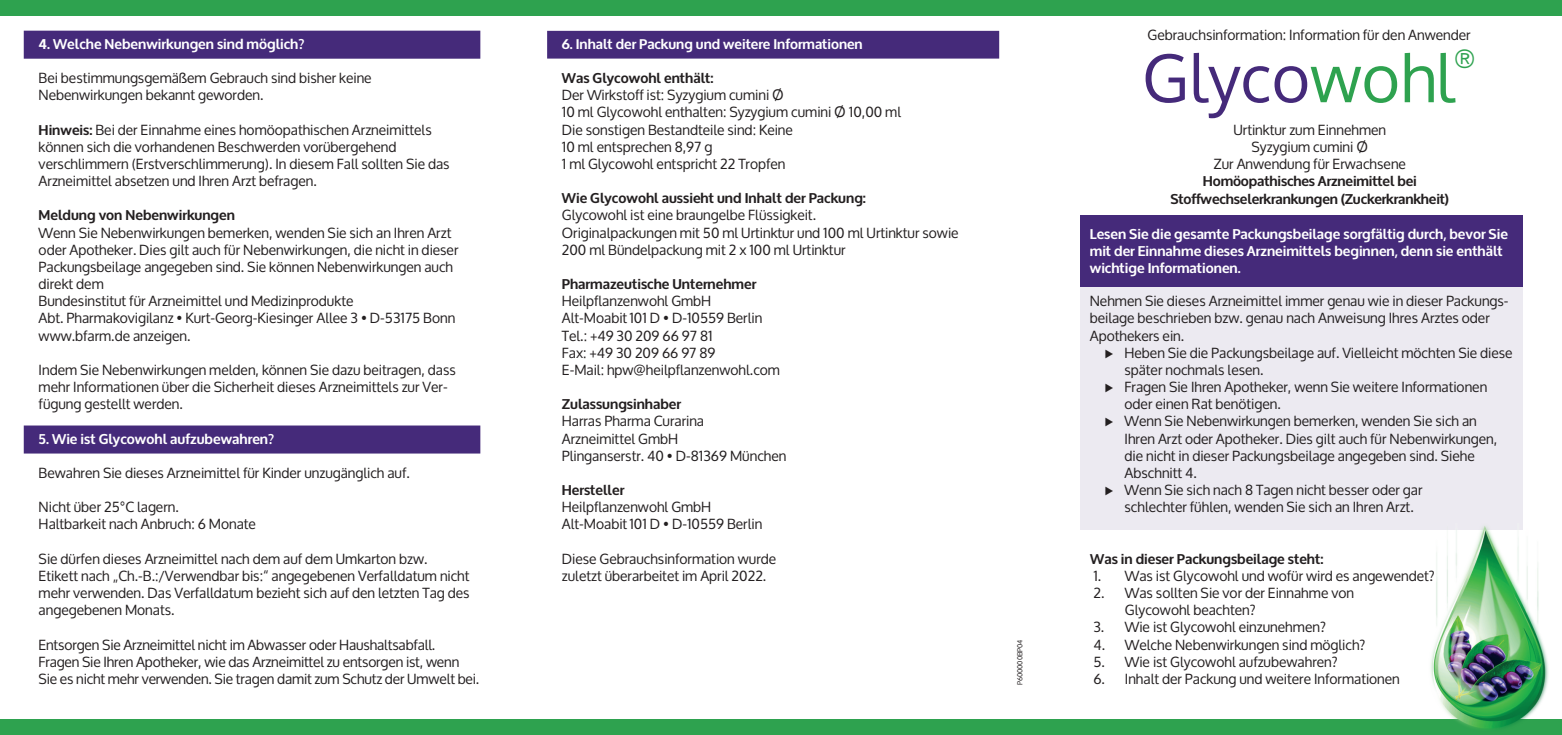
<style>
.page{position:relative;width:1562px;height:735px;background:#fff}
.page>*{position:absolute;margin:0;border:0;box-sizing:border-box;transform-origin:0 0}
.t1{font:65.98px "Oxygen";color:#452a7a}
.t2{font:23.97px "Oxygen";color:#2ea24f}
.t3{font:14px/17.2px "Oxygen";color:#231f20}
.t4{font:700 14px/17.2px "Oxygen";color:#231f20;text-align:center}
.t5{font:700 14px/17.2px "Oxygen";color:#fff}
.t6{font:700 13.83px "Oxygen";color:#fff}
.t7{font:7px "Oxygen";color:#231f20}
.s1{font-weight:700}
.s2{color:#2ea24f}
.s3{font-family:"Proxima Nova"}
</style>
<div class="page">
<div style="left:0;top:0;width:1561px;height:15px;background:#2ea24f"></div>
<div style="left:0;top:719px;width:1561px;height:15px;background:#2ea24f"></div>
<div style="left:1079px;top:279px;width:443px;height:250px;background:#eceaf1"></div>
<div style="left:1079px;top:215px;width:443px;height:72px;background:#452a7a"></div>
<div style="left:24px;top:31px;width:456px;height:28px;background:#452a7a"></div>
<div style="left:24px;top:425px;width:456px;height:28px;background:#452a7a"></div>
<div style="left:547px;top:31px;width:452px;height:28px;background:#452a7a"></div>
<img style="left:1422px;top:523px;width:127px;height:206px">
<p class="t5" style="left:39px;top:36px;width:267px">4. Welche Nebenwirkungen sind möglich?</p>
<p class="t3" style="left:39px;top:70px;width:334px">Bei bestimmungsgemäßem Gebrauch sind bisher keine<br>Nebenwirkungen bekannt geworden.</p>
<p class="t3" style="left:39px;top:121px;width:412px"><span class="s1">Hinweis:</span> Bei der Einnahme eines homöopathischen Arzneimittels können sich die vorhandenen Beschwerden vorübergehend verschlimmern (Erstverschlimmerung). In diesem Fall sollten Sie das Arzneimittel absetzen und Ihren Arzt befragen.</p>
<p class="t4" style="left:39px;top:207px;width:198px">Meldung von Nebenwirkungen</p>
<p class="t3" style="left:39px;top:224px;width:421px">Wenn Sie Nebenwirkungen bemerken, wenden Sie sich an Ihren Arzt oder Apotheker. Dies gilt auch für Nebenwirkungen, die nicht in dieser Packungsbeilage angegeben sind. Sie können Nebenwirkungen auch direkt dem<br>Bundesinstitut für Arzneimittel und Medizinprodukte<br>Abt. Pharmakovigilanz • Kurt-Georg-Kiesinger Allee 3 • D-53175 Bonn www.bfarm.de anzeigen.</p>
<p class="t3" style="left:39px;top:361px;width:418px">Indem Sie Nebenwirkungen melden, können Sie dazu beitragen, dass mehr Informationen über die Sicherheit dieses Arzneimittels zur Ver&shy;fügung gestellt werden.</p>
<p class="t5" style="left:39px;top:430px;width:237px">5. Wie ist Glycowohl aufzubewahren?</p>
<p class="t3" style="left:39px;top:464px;width:372px">Bewahren Sie dieses Arzneimittel für Kinder unzugänglich auf.</p>
<p class="t3" style="left:39px;top:498px;width:219px">Nicht über 25°C lagern.<br>Haltbarkeit nach Anbruch: 6 Monate</p>
<p class="t3" style="left:39px;top:550px;width:432px">Sie dürfen dieses Arzneimittel nach dem auf dem Umkarton bzw.<br>Etikett nach „Ch.-B.:/Verwendbar bis:“ angegebenen Verfalldatum nicht mehr verwenden. Das Verfalldatum bezieht sich auf den letzten Tag des angegebenen Monats.</p>
<p class="t3" style="left:38px;top:636px;width:442px">Entsorgen Sie Arzneimittel nicht im Abwasser oder Haushaltsabfall.<br>Fragen Sie Ihren Apotheker, wie das Arzneimittel zu entsorgen ist, wenn<br>Sie es nicht mehr verwenden. Sie tragen damit zum Schutz der Umwelt bei.</p>
<p class="t6" style="left:562px;top:35px;width:302px">6. Inhalt der Packung und weitere Informationen</p>
<p class="t4" style="left:562px;top:70px;width:153px">Was Glycowohl enthält:</p>
<p class="t3" style="left:562px;top:87px;width:341px">Der Wirkstoff ist: Syzygium cumini Ø<br>10 ml Glycowohl enthalten: Syzygium cumini Ø 10,00 ml Die sonstigen Bestandteile sind: Keine<br>10 ml entsprechen 8,97 g<br>1 ml Glycowohl entspricht 22 Tropfen</p>
<p class="t4" style="left:562px;top:190px;width:305px">Wie Glycowohl aussieht und Inhalt der Packung:</p>
<p class="t3" style="left:562px;top:207px;width:398px">Glycowohl ist eine braungelbe Flüssigkeit.<br>Originalpackungen mit 50 ml Urtinktur und 100 ml Urtinktur sowie<br>200 ml Bündelpackung mit 2 x 100 ml Urtinktur</p>
<p class="t4" style="left:562px;top:276px;width:196px">Pharmazeutische Unternehmer</p>
<p class="t3" style="left:562px;top:293px;width:220px">Heilpflanzenwohl GmbH<br>Alt-Moabit 101 D • D-10559 Berlin<br>Tel.: +49 30 209 66 97 81<br>Fax: +49 30 209 66 97 89<br>E-Mail: hpw@heilpflanzenwohl.com</p>
<p class="t4" style="left:562px;top:396px;width:121px">Zulassungsinhaber</p>
<p class="t3" style="left:562px;top:413px;width:226px">Harras Pharma Curarina<br>Arzneimittel GmbH<br>Plinganserstr. 40 • D-81369 München</p>
<p class="t4" style="left:562px;top:482px;width:64px">Hersteller</p>
<p class="t3" style="left:562px;top:498px;width:202px">Heilpflanzenwohl GmbH<br>Alt-Moabit 101 D • D-10559 Berlin</p>
<p class="t3" style="left:562px;top:550px;width:216px">Diese Gebrauchsinformation wurde zuletzt überarbeitet im April 2022.</p>
<p class="t7" style="left:1015px;top:685px;width:47px;rotate:-90deg">P600000BP04</p>
<p class="t3" style="left:1147px;top:26px;width:324px">Gebrauchsinformation: Information für den Anwender</p>
<h1 class="t1" style="left:1141px;top:33px;width:314px">Glyco<span class="s2">wohl</span></h1>
<h2 class="t2" style="left:1454px;top:43px;width:23px">®</h2>
<p class="t3" style="left:1213px;top:121px;width:194px;text-align:center">Urtinktur zum Einnehmen<br>Syzygium cumini Ø<br>Zur Anwendung für Erwachsene</p>
<p class="t4" style="left:1170px;top:173px;width:280px">Homöopathisches Arzneimittel bei<br>Stoffwechselerkrankungen (Zuckerkrankheit)</p>
<p class="t5" style="left:1089px;top:226px;width:419px">Lesen Sie die gesamte Packungsbeilage sorgfältig durch, bevor Sie mit der Einnahme dieses Arzneimittels beginnen, denn sie enthält wichtige Informationen.</p>
<p class="t3" style="left:1089px;top:293px;width:420px">Nehmen Sie dieses Arzneimittel immer genau wie in dieser Packungs&shy;beilage beschrieben bzw. genau nach Anweisung Ihres Arztes oder<br>Apothekers ein.</p>
<p class="t3" style="left:1104px;top:344px;width:409px"><span class="s3">⊲</span> Heben Sie die Packungsbeilage auf. Vielleicht möchten Sie diese</p>
<p class="t3" style="left:1124px;top:361px;width:140px">später nochmals lesen.</p>
<p class="t3" style="left:1104px;top:378px;width:384px"><span class="s3">⊲</span> Fragen Sie Ihren Apotheker, wenn Sie weitere Informationen</p>
<p class="t3" style="left:1124px;top:395px;width:158px">oder einen Rat benötigen.</p>
<p class="t3" style="left:1104px;top:413px;width:373px"><span class="s3">⊲</span> Wenn Sie Nebenwirkungen bemerken, wenden Sie sich an</p>
<p class="t3" style="left:1124px;top:430px;width:374px">Ihren Arzt oder Apotheker. Dies gilt auch für Nebenwirkungen,</p>
<p class="t3" style="left:1124px;top:447px;width:352px">die nicht in dieser Packungsbeilage angegeben sind. Siehe</p>
<p class="t3" style="left:1124px;top:464px;width:74px">Abschnitt 4.</p>
<p class="t3" style="left:1104px;top:481px;width:319px"><span class="s3">⊲</span> Wenn Sie sich nach 8 Tagen nicht besser oder gar</p>
<p class="t3" style="left:1124px;top:498px;width:291px">schlechter fühlen, wenden Sie sich an Ihren Arzt.</p>
<p class="t4" style="left:1090px;top:550px;width:235px">Was in dieser Packungsbeilage steht:</p>
<p class="t3" style="left:1093px;top:567px;width:343px">1. Was ist Glycowohl und wofür wird es angewendet?</p>
<p class="t3" style="left:1124px;top:584px;width:231px;text-indent:-32px">2. Was sollten Sie vor der Einnahme von<br>Glycowohl beachten?</p>
<p class="t3" style="left:1093px;top:618px;width:234px">3. Wie ist Glycowohl einzunehmen?</p>
<p class="t3" style="left:1093px;top:636px;width:273px">4. Welche Nebenwirkungen sind möglich?</p>
<p class="t3" style="left:1093px;top:653px;width:246px">5. Wie ist Glycowohl aufzubewahren?</p>
<p class="t3" style="left:1093px;top:670px;width:308px">6. Inhalt der Packung und weitere Informationen</p>
</div>
